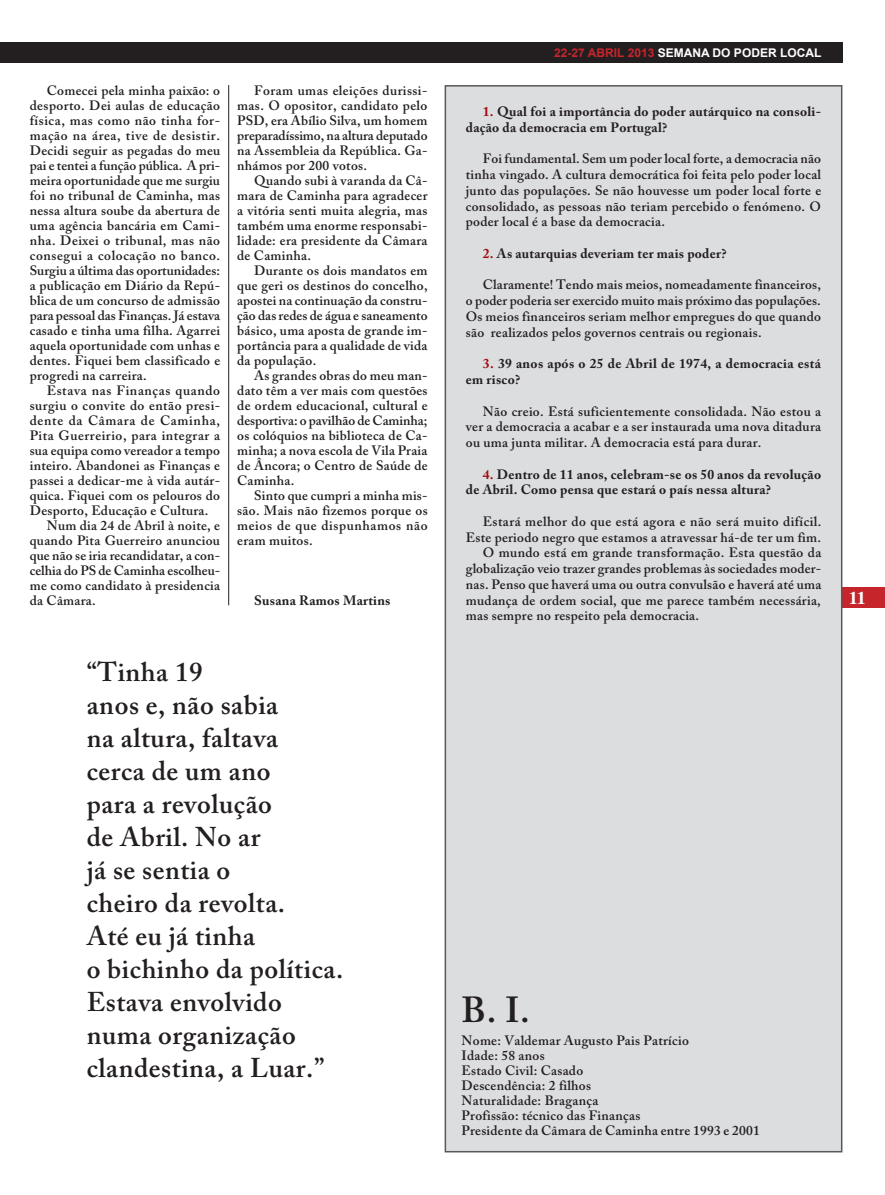
<style>
.page{position:relative;width:885px;height:1195px;background:#fff}
.page>*{position:absolute;margin:0;border:0;box-sizing:border-box;transform-origin:0 0}
.t1{font:600 36px "Adobe Caslon Pro";color:#231f20}
.t2{font:600 27px/33px "Adobe Caslon Pro";letter-spacing:.02em;color:#231f20}
.t3{font:700 18px "Times";color:#fff}
.t4{font:600 13.5px/15px "Adobe Caslon Pro";letter-spacing:.02em;color:#231f20;text-align:justify}
.t5{font:700 13.5px/15.8px "Adobe Caslon Pro";letter-spacing:.02em;color:#231f20}
.t6{font:600 13.5px "Adobe Caslon Pro";letter-spacing:.04em;color:#231f20}
.t7{font:600 13.5px "Adobe Caslon Pro";color:#231f20}
.t8{font:600 13.5px "Adobe Caslon Pro";letter-spacing:.045em;color:#231f20}
.t9{font:600 13.5px "Adobe Caslon Pro";letter-spacing:.05em;color:#231f20}
.t10{font:700 12px "Arial";color:#fff}
.s1{color:#c6252c}
.s2{color:#a10b11}
</style>
<div class="page">
<div style="left:0;top:43px;width:842px;height:20px;background:#231f20"></div>
<div style="left:842px;top:587px;width:42px;height:21px;background:#c6252c"></div>
<div style="left:444px;top:85px;width:398px;height:1067px;background:#dcdddf;border:2px solid #57585a"></div>
<hr style="left:228px;top:85px;width:1px;height:520px;background:#231f20">
<p class="t4" style="left:30px;top:83px;width:192px;text-indent:17px">Comecei pela minha paixão: o desporto. Dei aulas de educação física, mas como não tinha for&shy;mação na área, tive de desistir.<br>Decidi seguir as pegadas do meu pai e tentei a função pública. A pri&shy;meira oportunidade que me surgiu foi no tribunal de Caminha, mas nessa altura soube da abertura de uma agência bancária em Cami&shy;nha. Deixei o tribunal, mas não consegui a colocação no banco.<br>Surgiu a última das oportunidades: a publicação em Diário da Repú&shy;blica de um concurso de admissão para pessoal das Finanças. Já estava casado e tinha uma filha. Agarrei aquela oportunidade com unhas e dentes. Fiquei bem classificado e progredi na carreira.</p>
<p class="t8" style="left:47px;top:382px;width:175px">Estava nas Finanças quando</p>
<p class="t4" style="left:30px;top:398px;width:192px">surgiu o convite do então presi-</p>
<p class="t9" style="left:30px;top:412px;width:192px">dente da Câmara de Caminha,</p>
<p class="t6" style="left:30px;top:427px;width:192px">Pita Guerreirio, para integrar a</p>
<p class="t4" style="left:30px;top:443px;width:192px">sua equipa como vereador a tempo</p>
<p class="t4" style="left:30px;top:458px;width:192px">inteiro. Abandonei as Finanças e</p>
<p class="t4" style="left:30px;top:473px;width:192px">passei a dedicar-me à vida autár-</p>
<p class="t4" style="left:30px;top:488px;width:192px">quica. Fiquei com os pelouros do</p>
<p class="t4" style="left:30px;top:503px;width:180px">Desporto, Educação e Cultura.</p>
<p class="t4" style="left:47px;top:518px;width:175px">Num dia 24 de Abril à noite, e</p>
<p class="t4" style="left:30px;top:533px;width:192px">quando Pita Guerreiro anunciou</p>
<p class="t4" style="left:30px;top:548px;width:192px">que não se iria recandidatar, a con-</p>
<p class="t7" style="left:30px;top:562px;width:192px">celhia do PS de Caminha escolheu-</p>
<p class="t4" style="left:30px;top:578px;width:192px">me como candidato à presidencia</p>
<p class="t4" style="left:30px;top:593px;width:68px">da Câmara.</p>
<p class="t4" style="left:237px;top:83px;width:192px;text-indent:17px">Foram umas eleições durissi&shy;mas. O opositor, candidato pelo PSD, era Abílio Silva, um homem preparadíssimo, na altura deputado na Assembleia da República. Ga&shy;nhámos por 200 votos.</p>
<p class="t4" style="left:237px;top:173px;width:192px;text-indent:17px">Quando subi à varanda da Câ&shy;mara de Caminha para agradecer a vitória senti muita alegria, mas também uma enorme responsabi&shy;lidade: era presidente da Câmara de Caminha.</p>
<p class="t4" style="left:237px;top:263px;width:192px;text-indent:17px">Durante os dois mandatos em que geri os destinos do concelho, apostei na continuação da constru&shy;ção das redes de água e saneamento básico, uma aposta de grande im&shy;portância para a qualidade de vida da população.</p>
<p class="t4" style="left:237px;top:368px;width:192px;text-indent:17px">As grandes obras do meu man&shy;dato têm a ver mais com questões de ordem educacional, cultural e desportiva: o pavilhão de Caminha; os colóquios na biblioteca de Ca&shy;minha; a nova escola de Vila Praia de Âncora; o Centro de Saúde de Caminha.</p>
<p class="t4" style="left:237px;top:488px;width:192px;text-indent:17px">Sinto que cumpri a minha mis&shy;são. Mais não fizemos porque os meios de que dispunhamos não eram muitos.</p>
<p class="t5" style="left:254px;top:592px;width:138px">Susana Ramos Martins</p>
<h2 class="t2" style="left:87px;top:655px;width:258px">“Tinha 19<br>anos e, não sabia<br>na altura, faltava<br>cerca de um ano<br>para a revolução<br>de Abril. No ar<br>já se sentia o<br>cheiro da revolta.<br>Até eu já tinha<br>o bichinho da política.<br>Estava envolvido numa organização clandestina, a Luar.”</h2>
<p class="t10" style="left:554px;top:45px;width:268px"><span class="s1">22-27 ABRIL 2013</span> SEMANA DO PODER LOCAL</p>
<p class="t5" style="left:466px;top:104px;width:357px;text-indent:17px"><span class="s2">1.</span> Qual foi a importância do poder autárquico na consoli&shy;dação da democracia em Portugal?</p>
<p class="t4" style="left:466px;top:151px;width:357px;line-height:15.8px;text-indent:17px">Foi fundamental. Sem um poder local forte, a democracia não tinha vingado. A cultura democrática foi feita pelo poder local junto das populações. Se não houvesse um poder local forte e consolidado, as pessoas não teriam percebido o fenómeno. O poder local é a base da democracia.</p>
<p class="t5" style="left:483px;top:245px;width:245px"><span class="s2">2.</span> As autarquias deveriam ter mais poder?</p>
<p class="t4" style="left:466px;top:277px;width:357px;line-height:15.8px;text-indent:17px">Claramente! Tendo mais meios, nomeadamente financeiros, o poder poderia ser exercido muito mais próximo das populações.<br>Os meios financeiros seriam melhor empregues do que quando são realizados pelos governos centrais ou regionais.</p>
<p class="t5" style="left:466px;top:356px;width:356px;text-indent:17px"><span class="s2">3.</span> 39 anos após o 25 de Abril de 1974, a democracia está em risco?</p>
<p class="t4" style="left:466px;top:403px;width:357px;line-height:15.8px;text-indent:17px">Não creio. Está suficientemente consolidada. Não estou a ver a democracia a acabar e a ser instaurada uma nova ditadura ou uma junta militar. A democracia está para durar.</p>
<p class="t5" style="left:466px;top:466px;width:357px;text-indent:17px"><span class="s2">4.</span> Dentro de 11 anos, celebram-se os 50 anos da revolução de Abril. Como pensa que estará o país nessa altura?</p>
<p class="t4" style="left:483px;top:514px;width:340px">Estará melhor do que está agora e não será muito difícil.</p>
<p class="t4" style="left:466px;top:529px;width:356px">Este periodo negro que estamos a atravessar há-de ter um fim.</p>
<p class="t4" style="left:483px;top:545px;width:340px">O mundo está em grande transformação. Esta questão da</p>
<p class="t4" style="left:466px;top:561px;width:357px">globalização veio trazer grandes problemas às sociedades moder-</p>
<p class="t4" style="left:466px;top:577px;width:357px">nas. Penso que haverá uma ou outra convulsão e haverá até uma</p>
<p class="t4" style="left:466px;top:592px;width:356px">mudança de ordem social, que me parece também necessária,</p>
<p class="t4" style="left:466px;top:608px;width:235px">mas sempre no respeito pela democracia.</p>
<h3 class="t3" style="left:848px;top:581px;width:19px">11</h3>
<h1 class="t1" style="left:461px;top:988px;width:70px">B. I.</h1>
<p class="t4" style="left:461px;top:1033px;width:300px;text-align:left">Nome: Valdemar Augusto Pais Patrício<br>Idade: 58 anos<br>Estado Civil: Casado<br>Descendência: 2 filhos<br>Naturalidade: Bragança<br>Profissão: técnico das Finanças<br>Presidente da Câmara de Caminha entre 1993 e 2001</p>
</div>
